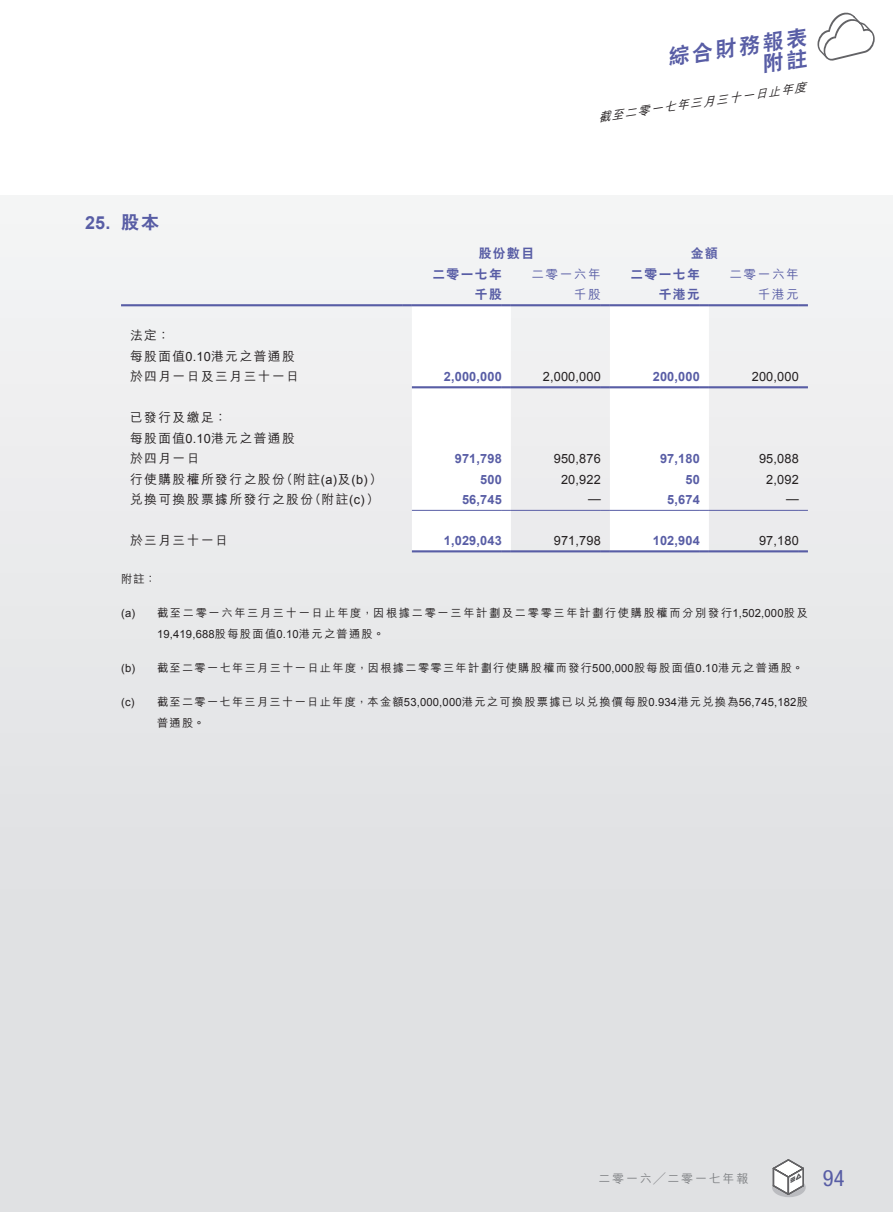
<style>
.page{position:relative;width:893px;height:1212px;background:#fff}
.page>*{position:absolute;margin:0;border:0;box-sizing:border-box;transform-origin:0 0}
.t1{font:condensed 22.5px "Helvetica Neue LT Std";color:#585da5}
.t2{font:800 21px/20.7px "C Hei 2 HK";color:#585da5;text-align:right}
._03_H1{font:700 18px "Arial";color:#585da5}
._03_H1-2{font:800 18px "C Hei 2 HK";color:#585da5}
._15_Table_Stub{font:500 12.75px "M Hei HK";letter-spacing:.115em;color:#231f20}
._31_table_tab_6pt{font:700 12.75px "Arial";letter-spacing:.015em;color:#585da5}
._31_table_tab_6pt-2{font:12.75px "Arial";letter-spacing:.015em;color:#231f20}
._31_table_tab_6pt-3{font:800 12.75px "C Hei 2 HK";letter-spacing:.115em;color:#585da5}
._31_table_tab_6pt-4{font:500 12.75px "M Hei HK";letter-spacing:.115em;color:#585da5}
._15_Table_Stub-2{font:12.75px "Arial";color:#231f20}
.t3{font:italic 500 12px "M Hei HK";color:#231f20}
.t4{font:500 12px "M Hei HK";letter-spacing:.15em;color:#808285}
._22____IN2__Note{font:500 11.25px "M Hei HK";letter-spacing:.115em;color:#231f20}
._22____IN2__Note-2{font:500 11.25px "M Hei HK";letter-spacing:.145em;color:#231f20}
._22____IN2__Note-3{font:11.25px "Arial";letter-spacing:.015em;color:#231f20}
._26___P2__Note{font:500 11.25px "M Hei HK";color:#231f20}
.s1{font-family:"Arial";font-weight:400}
.s2{font-family:"M Hei HK";font-weight:500}
</style>
<div class="page">
<div style="left:0;top:196px;width:893px;height:1016px;background:linear-gradient(to right,#e7e8e9,#e5e6e8)"></div>
<svg style="left:770px;top:1159px;width:37px;height:38px"></svg>
<svg style="left:817px;top:12px;width:58px;height:49px"></svg>
<svg style="left:412px;top:306px;width:297px;height:244px"></svg>
<hr style="left:121px;top:304px;width:282px;height:2px;background:#585da5">
<svg style="left:403px;top:304px;width:9px;height:2px"></svg>
<hr style="left:412px;top:304px;width:90px;height:2px;background:#585da5">
<svg style="left:502px;top:304px;width:9px;height:2px"></svg>
<hr style="left:511px;top:304px;width:90px;height:2px;background:#585da5">
<svg style="left:601px;top:304px;width:9px;height:2px"></svg>
<hr style="left:610px;top:304px;width:90px;height:2px;background:#585da5">
<svg style="left:700px;top:304px;width:9px;height:2px"></svg>
<hr style="left:709px;top:304px;width:90px;height:2px;background:#585da5">
<svg style="left:799px;top:304px;width:9px;height:2px"></svg>
<hr style="left:412px;top:386px;width:90px;height:2px;background:#585da5">
<svg style="left:502px;top:386px;width:9px;height:2px"></svg>
<hr style="left:511px;top:386px;width:90px;height:2px;background:#585da5">
<svg style="left:601px;top:386px;width:9px;height:2px"></svg>
<hr style="left:610px;top:386px;width:90px;height:2px;background:#585da5">
<svg style="left:700px;top:386px;width:9px;height:2px"></svg>
<hr style="left:709px;top:386px;width:90px;height:2px;background:#585da5">
<svg style="left:799px;top:386px;width:9px;height:2px"></svg>
<hr style="left:412px;top:550px;width:90px;height:2px;background:#585da5">
<svg style="left:502px;top:550px;width:9px;height:2px"></svg>
<hr style="left:511px;top:550px;width:90px;height:2px;background:#585da5">
<svg style="left:601px;top:550px;width:9px;height:2px"></svg>
<hr style="left:610px;top:550px;width:90px;height:2px;background:#585da5">
<svg style="left:700px;top:550px;width:9px;height:2px"></svg>
<hr style="left:709px;top:550px;width:90px;height:2px;background:#585da5">
<svg style="left:799px;top:550px;width:9px;height:2px"></svg>
<hr style="left:412px;top:510px;width:90px;height:1px;background:#585da5">
<hr style="left:511px;top:510px;width:90px;height:1px;background:#585da5">
<hr style="left:610px;top:510px;width:90px;height:1px;background:#585da5">
<hr style="left:709px;top:510px;width:90px;height:1px;background:#585da5">
<h2 class="t2" style="left:666px;top:47px;width:142px;rotate:-8deg">綜合財務報表附註</h2>
<p class="t3" style="left:597px;top:108px;width:211px;rotate:-8deg">截至二零一七年三月三十一日止年度</p>
<p class="_03_H1" style="left:85px;top:210px;width:27px">25.</p>
<p class="_03_H1-2" style="left:121px;top:210px;width:40px">股本</p>
<p class="_31_table_tab_6pt-3" style="left:479px;top:245px;width:57px">股份數目</p>
<p class="_31_table_tab_6pt-3" style="left:691px;top:245px;width:28px">金額</p>
<p class="_31_table_tab_6pt-3" style="left:432px;top:265px;width:71px">二零一七年</p>
<p class="_31_table_tab_6pt-4" style="left:531px;top:265px;width:71px">二零一六年</p>
<p class="_31_table_tab_6pt-3" style="left:630px;top:265px;width:71px">二零一七年</p>
<p class="_31_table_tab_6pt-4" style="left:729px;top:265px;width:71px">二零一六年</p>
<p class="_31_table_tab_6pt-3" style="left:475px;top:286px;width:28px">千股</p>
<p class="_31_table_tab_6pt-4" style="left:574px;top:285px;width:28px">千股</p>
<p class="_31_table_tab_6pt-3" style="left:659px;top:286px;width:43px">千港元</p>
<p class="_31_table_tab_6pt-4" style="left:758px;top:285px;width:43px">千港元</p>
<p class="_15_Table_Stub" style="left:130px;top:326px;width:41px">法定：</p>
<p class="_15_Table_Stub" style="left:130px;top:347px;width:166px">每股面值<span class="s1">0.10</span>港元之普通股</p>
<p class="_15_Table_Stub" style="left:130px;top:367px;width:170px">於四月一日及三月三十一日</p>
<p class="_15_Table_Stub" style="left:130px;top:408px;width:98px">已發行及繳足：</p>
<p class="_15_Table_Stub" style="left:130px;top:429px;width:166px">每股面值<span class="s1">0.10</span>港元之普通股</p>
<p class="_31_table_tab_6pt" style="left:444px;top:368px;width:60px">2,000,000</p>
<p class="_31_table_tab_6pt-2" style="left:543px;top:368px;width:60px">2,000,000</p>
<p class="_31_table_tab_6pt" style="left:653px;top:368px;width:49px">200,000</p>
<p class="_31_table_tab_6pt-2" style="left:752px;top:368px;width:49px">200,000</p>
<p class="_15_Table_Stub" style="left:130px;top:449px;width:71px">於四月一日</p>
<p class="_31_table_tab_6pt" style="left:455px;top:450px;width:49px">971,798</p>
<p class="_31_table_tab_6pt-2" style="left:554px;top:450px;width:49px">950,876</p>
<p class="_31_table_tab_6pt" style="left:660px;top:450px;width:41px">97,180</p>
<p class="_31_table_tab_6pt-2" style="left:759px;top:450px;width:41px">95,088</p>
<p class="_15_Table_Stub" style="left:130px;top:470px;width:156px">行使購股權所發行之股份</p>
<p class="_15_Table_Stub-2" style="left:280px;top:471px;width:103px"><span class="s2">（附註 及</span>)a( <span class="s2">(</span>(b(</p>
<p class="_31_table_tab_6pt" style="left:480px;top:471px;width:23px">500</p>
<p class="_31_table_tab_6pt-2" style="left:561px;top:471px;width:41px">20,922</p>
<p class="_31_table_tab_6pt" style="left:686px;top:471px;width:16px">50</p>
<p class="_31_table_tab_6pt-2" style="left:766px;top:471px;width:34px">2,092</p>
<p class="_15_Table_Stub" style="left:130px;top:490px;width:185px">兌換可換股票據所發行之股份</p>
<p class="_15_Table_Stub" style="left:309px;top:490px;width:72px">（附註 (<span class="s1">(c(</span></p>
<p class="_31_table_tab_6pt" style="left:462px;top:491px;width:41px">56,745</p>
<p class="_31_table_tab_6pt-2" style="left:588px;top:490px;width:14px">—</p>
<p class="_31_table_tab_6pt" style="left:667px;top:491px;width:34px">5,674</p>
<p class="_31_table_tab_6pt-2" style="left:786px;top:490px;width:14px">—</p>
<p class="_15_Table_Stub" style="left:130px;top:531px;width:99px">於三月三十一日</p>
<p class="_26___P2__Note" style="left:121px;top:571px;width:37px">附註：</p>
<p class="_22____IN2__Note-2" style="left:157px;top:605px;width:652px">截至二零一六年三月三十一日止年度，因根據二零一三年計劃及二零零三年計劃行使購股權而分別發行<span class="s1">1,502,000</span>股及</p>
<p class="_31_table_tab_6pt" style="left:444px;top:532px;width:60px">1,029,043</p>
<p class="_31_table_tab_6pt-2" style="left:554px;top:532px;width:49px">971,798</p>
<p class="_31_table_tab_6pt" style="left:653px;top:532px;width:49px">102,904</p>
<p class="_31_table_tab_6pt-2" style="left:759px;top:532px;width:41px">97,180</p>
<p class="_22____IN2__Note-3" style="left:121px;top:606px;width:16px">a( )</p>
<p class="_22____IN2__Note-3" style="left:121px;top:660px;width:16px">b( )</p>
<p class="_22____IN2__Note-3" style="left:121px;top:694px;width:15px">c( )</p>
<p class="_22____IN2__Note-3" style="left:157px;top:627px;width:229px">19,419,688<span class="s2">股每股面值</span>0.10<span class="s2">港元之普通股。</span></p>
<p class="_22____IN2__Note" style="left:157px;top:659px;width:648px">截至二零一七年三月三十一日止年度，因根據二零零三年計劃行使購股權而發行<span class="s1">500,000</span>股每股面值<span class="s1">0.10</span>港元之普通股。</p>
<p class="_22____IN2__Note" style="left:157px;top:693px;width:652px">截至二零一七年三月三十一日止年度，本金額<span class="s1">53,000,000</span>港元之可換股票據已以兌換價每股<span class="s1">0.934</span>港元兌換為<span class="s1">56,745,182</span>股</p>
<p class="_22____IN2__Note" style="left:157px;top:714px;width:49px">普通股。</p>
<p class="t4" style="left:598px;top:1169px;width:151px">二零一六╱二零一七年報</p>
<h1 class="t1" style="left:823px;top:1164px;width:23px">94</h1>
</div>
